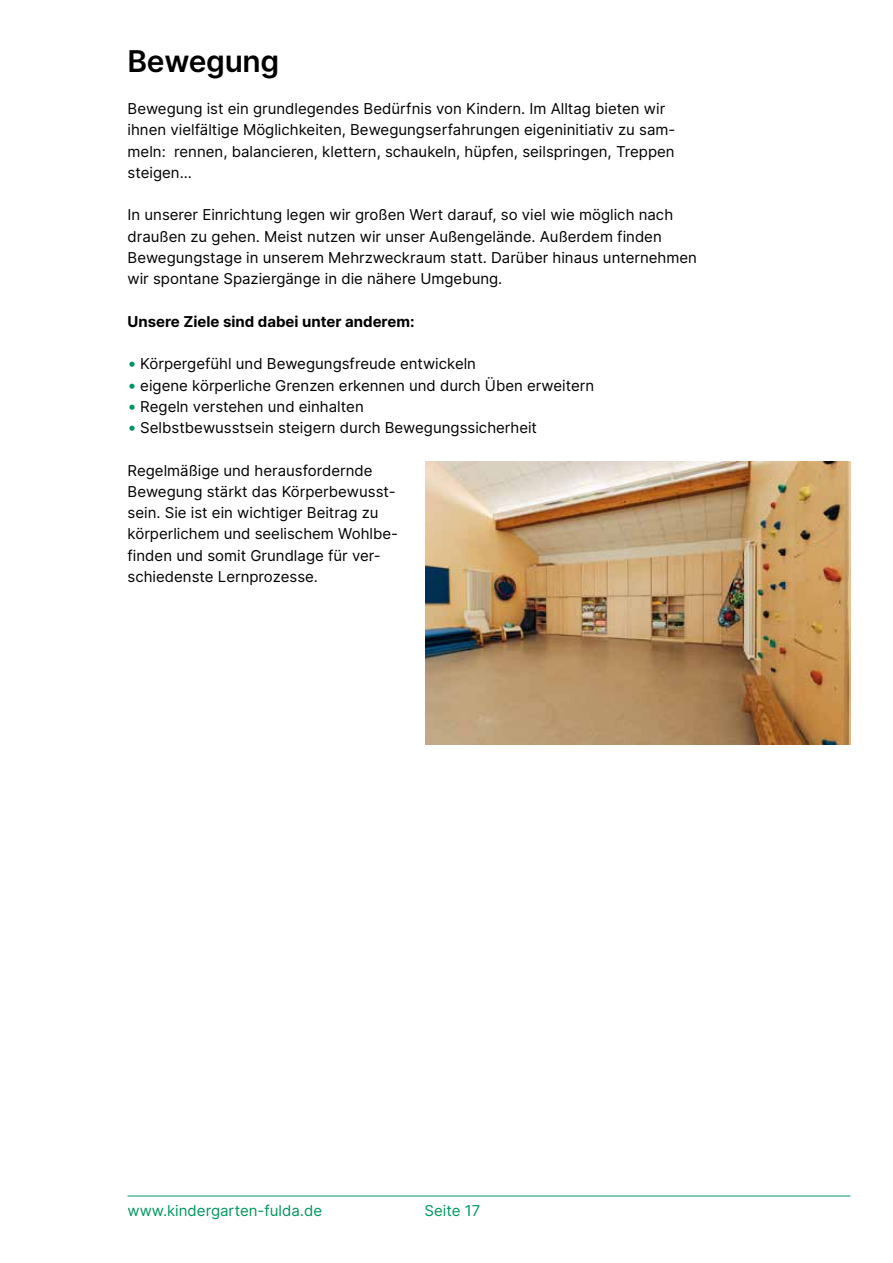
<style>
.page{position:relative;width:893px;height:1263px;background:#fff}
.page>*{position:absolute;margin:0;border:0;box-sizing:border-box;transform-origin:0 0}
.t1{font:600 30px "Inter";letter-spacing:-.01em;color:#000}
.t2{font:15px/21.3px "Inter";color:#000}
.t3{font:700 15px "Inter";color:#000}
.t4{font:15px "Inter";color:#00975f}
.s1{font-size:16.5px;color:#00975f}
</style>
<div class="page">
<hr style="left:128px;top:1196px;width:722px;height:1px;background:#00975f">
<img style="left:425px;top:461px;width:425px;height:284px">
<h1 class="t1" style="left:128px;top:38px;width:153px">Bewegung</h1>
<p class="t2" style="left:128px;top:98px;width:549px">Bewegung ist ein grundlegendes Bedürfnis von Kindern. Im Alltag bieten wir ihnen vielfältige Möglichkeiten, Bewegungserfahrungen eigeninitiativ zu sam&shy;meln: rennen, balancieren, klettern, schaukeln, hüpfen, seilspringen, Treppen steigen...</p>
<p class="t2" style="left:128px;top:204px;width:571px">In unserer Einrichtung legen wir großen Wert darauf, so viel wie möglich nach draußen zu gehen. Meist nutzen wir unser Außengelände. Außerdem finden Bewegungstage in unserem Mehrzweckraum statt. Darüber hinaus unternehmen wir spontane Spaziergänge in die nähere Umgebung.</p>
<p class="t3" style="left:128px;top:310px;width:288px">Unsere Ziele sind dabei unter anderem:</p>
<p class="t2" style="left:128px;top:353px;width:350px"><span class="s1">•</span> Körpergefühl und Bewegungsfreude entwickeln</p>
<p class="t2" style="left:128px;top:374px;width:468px"><span class="s1">•</span> eigene körperliche Grenzen erkennen und durch Üben erweitern</p>
<p class="t2" style="left:128px;top:395px;width:238px"><span class="s1">•</span> Regeln verstehen und einhalten</p>
<p class="t2" style="left:128px;top:417px;width:411px"><span class="s1">•</span> Selbstbewusstsein steigern durch Bewegungssicherheit</p>
<p class="t2" style="left:128px;top:459px;width:272px">Regelmäßige und herausfordernde Bewegung stärkt das Körperbewusst&shy;sein. Sie ist ein wichtiger Beitrag zu körperlichem und seelischem Wohlbe&shy;finden und somit Grundlage für ver&shy;schiedenste Lernprozesse.</p>
<p class="t4" style="left:128px;top:1199px;width:196px">www.kindergarten-fulda.de</p>
<p class="t4" style="left:424px;top:1199px;width:57px">Seite 17</p>
</div>
